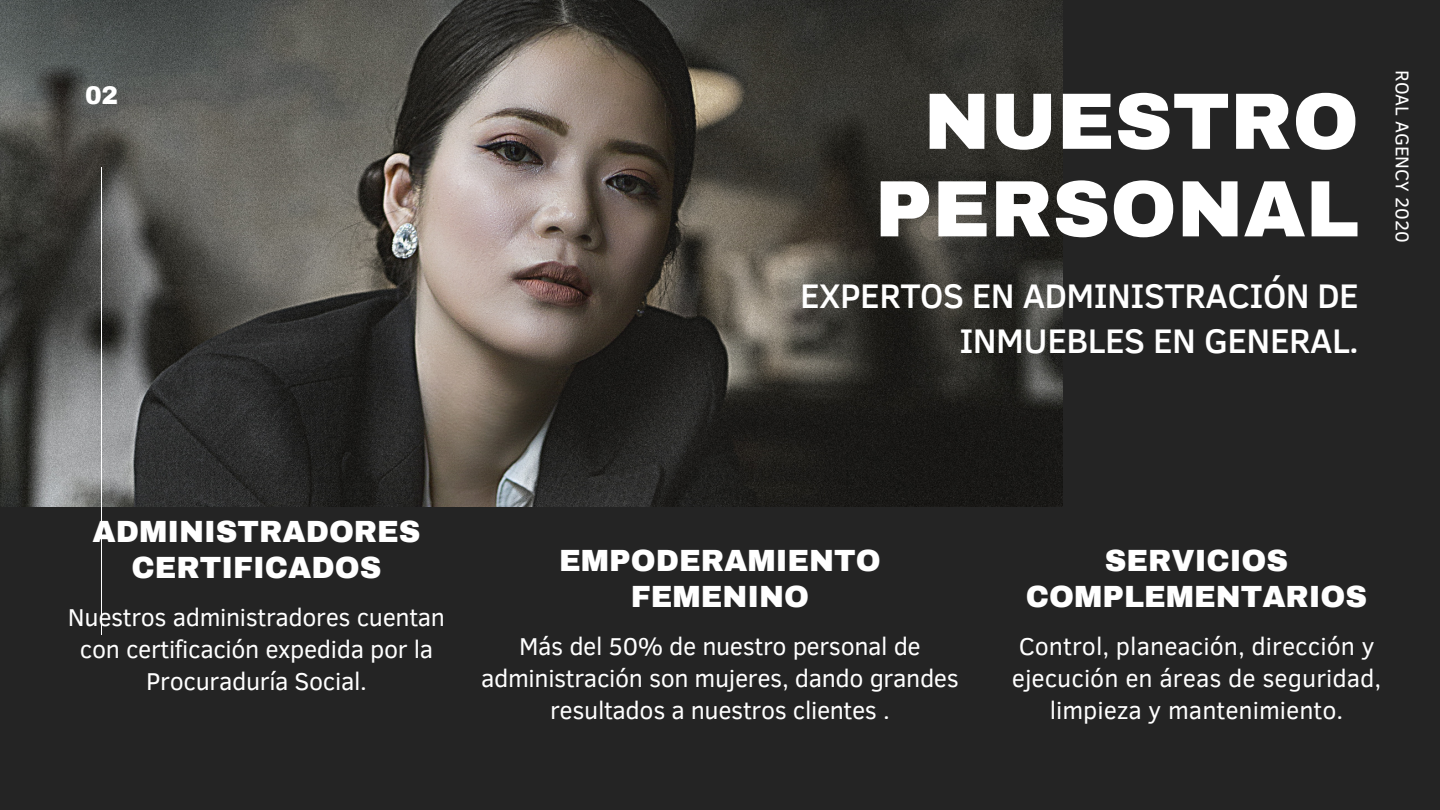
<style>
.page{position:relative;width:1440px;height:810px;background:#242424}
.page>*{position:absolute;margin:0;border:0;box-sizing:border-box;transform-origin:0 0}
.t1{font:900 80px/87.6px "Archivo";color:#fff;text-align:right}
.t2{font:500 35px/44.9px "Clear Sans";letter-spacing:-.015em;color:#fff;text-align:right}
.t3{font:900 30px/35.6px "Archivo";color:#fff;text-align:center}
.t4{font:25px/31.8px "Clear Sans";letter-spacing:-.015em;color:#fff;text-align:center}
.t5{font:900 25px "Archivo";color:#fff}
.t6{font:19px "Clear Sans";color:#fff}
</style>
<div class="page">
<img style="left:0;top:0;width:1063px;height:506px">
<hr style="left:101px;top:168px;width:1px;height:467px;background:#fff">
<p class="t5" style="left:85px;top:82px;width:34px">02</p>
<p class="t1" style="left:875px;top:78px;width:486px">NUESTRO<br>PERSONAL</p>
<p class="t2" style="left:800px;top:272px;width:560px">EXPERTOS EN ADMINISTRACIÓN DE<br>INMUEBLES EN GENERAL.</p>
<p class="t6" style="left:1416px;top:70px;width:174px;rotate:90deg">ROAL AGENCY 2020</p>
<p class="t3" style="left:92px;top:514px;width:330px">ADMINISTRADORES<br>CERTIFICADOS</p>
<p class="t4" style="left:68px;top:600px;width:379px">Nuestros administradores cuentan con certificación expedida por la<br>Procuraduría Social.</p>
<p class="t3" style="left:559px;top:544px;width:323px">EMPODERAMIENTO<br>FEMENINO</p>
<p class="t4" style="left:481px;top:629px;width:479px">Más del 50% de nuestro personal de administración son mujeres, dando grandes resultados a nuestros clientes .</p>
<p class="t3" style="left:1026px;top:544px;width:343px">SERVICIOS<br>COMPLEMENTARIOS</p>
<p class="t4" style="left:1012px;top:629px;width:371px">Control, planeación, dirección y ejecución en áreas de seguridad, limpieza y mantenimiento.</p>
</div>
